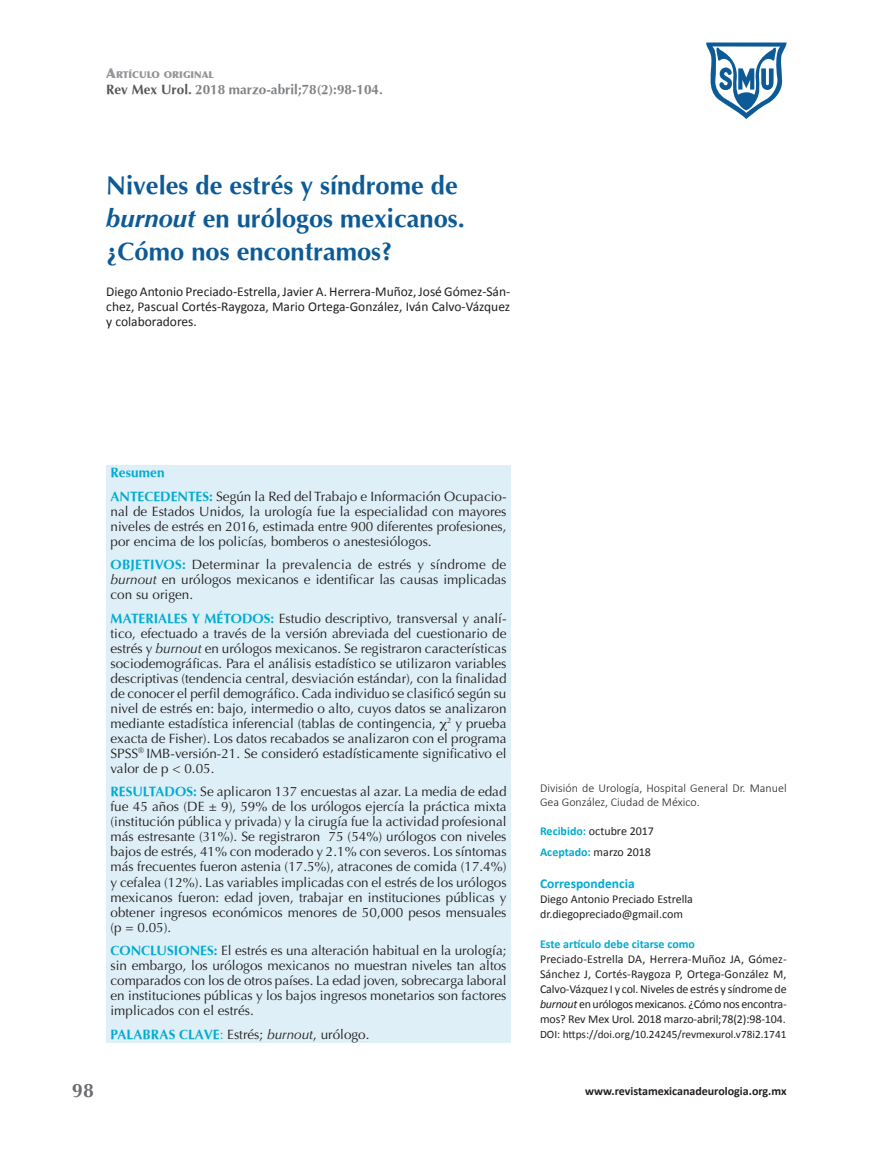
<style>
.page{position:relative;width:893px;height:1149px;background:#fff}
.page>*{position:absolute;margin:0;border:0;box-sizing:border-box;transform-origin:0 0}
.Título_principal{font:700 25.5px/33px "Optima";color:#0d5b96}
.t1{font:700 19.5px "Optima";color:#6c6d70}
.Resumen_ESPAÑOL{font:13.5px/15px "Optima";color:#231f20;text-align:justify}
.Autores{font:13.5px/15px "Calibri";color:#231f20;text-align:justify}
.Ginecol_Obstet_Mex{font:700 13.5px "Optima";color:#808285}
.Correspondencia{font:700 13.5px "Calibri";color:#00abd2}
.Resumen_TITULO{font:700 13.5px "Optima";letter-spacing:.01em;color:#00abd2}
.Correspondencia-2{font:12px/15px "Calibri";letter-spacing:-.01em;color:#231f20;text-align:justify}
.Adscripciones{font:300 12px/13.5px "Calibri";letter-spacing:.005em;color:#231f20}
.t2{font:700 12px "Calibri";color:#231f20}
.Correspondencia-3{font:700 12px "Calibri";color:#00abd2}
.Recibido-Aceptado{font:12px "Calibri";color:#231f20}
.Recibido-Aceptado-2{font:700 12px "Calibri";color:#00abd2}
.Correspondencia-4{font:11.25px "Calibri";color:#231f20}
.Sección{font:900 9.45px "Optima";color:#939598}
.s1{font-size:13.5px}
.s2{color:#57585a}
.s3{font-style:italic}
.s4{font-weight:700;color:#00abd2}
.s5{color:#00abd2}
.s6{font-weight:400;color:#231f20}
</style>
<div class="page">
<svg style="left:706px;top:42px;width:81px;height:77px"></svg>
<div style="left:106px;top:464px;width:405px;height:578px;background:#deeff7"></div>
<p class="Sección" style="left:106px;top:69px;width:109px"><span class="s1">A</span>RTÍCULO ORIGINAL</p>
<p class="Ginecol_Obstet_Mex" style="left:106px;top:81px;width:278px"><span class="s2">Rev Mex Urol.</span> 2018 marzo-abril;78(2):98-104.</p>
<p class="Título_principal" style="left:106px;top:169px;width:360px">Niveles de estrés y síndrome de <span class="s3">burnout</span> en urólogos mexicanos. ¿Cómo nos encontramos?</p>
<p class="Autores" style="left:106px;top:284px;width:405px">Diego Antonio Preciado-Estrella, Javier A. Herrera-Muñoz, José Gómez-Sán&shy;chez, Pascual Cortés-Raygoza, Mario Ortega-González, Iván Calvo-Vázquez y colaboradores.</p>
<p class="Resumen_TITULO" style="left:111px;top:464px;width:56px">Resumen</p>
<p class="Resumen_ESPAÑOL" style="left:111px;top:488px;width:397px"><span class="s4">ANTECEDENTES:</span> Según la Red del Trabajo e Información Ocupacio&shy;nal de Estados Unidos, la urología fue la especialidad con mayores niveles de estrés en 2016, estimada entre 900 diferentes profesiones, por encima de los policías, bomberos o anestesiólogos.</p>
<p class="Resumen_ESPAÑOL" style="left:111px;top:557px;width:397px"><span class="s4">OBJETIVOS:</span> Determinar la prevalencia de estrés y síndrome de <span class="s3">burnout</span> en urólogos mexicanos e identificar las causas implicadas con su origen.</p>
<p class="Resumen_ESPAÑOL" style="left:111px;top:610px;width:397px"><span class="s4">MATERIALES Y MÉTODOS:</span> Estudio descriptivo, transversal y analí&shy;tico, efectuado a través de la versión abreviada del cuestionario de estrés y <span class="s3">burnout</span> en urólogos mexicanos. Se registraron características sociodemográficas. Para el análisis estadístico se utilizaron variables descriptivas (tendencia central, desviación estándar), con la finalidad de conocer el perfil demográfico. Cada individuo se clasificó según su nivel de estrés en: bajo, intermedio o alto, cuyos datos se analizaron mediante estadística inferencial (tablas de contingencia, <sup>2</sup> y prueba exacta de Fisher). Los datos recabados se analizaron con el programa SPSS<sup>®</sup> IMB-versión-21. Se consideró estadísticamente significativo el valor de p &lt; 0.05.</p>
<p class="Resumen_ESPAÑOL" style="left:111px;top:784px;width:398px"><span class="s4">RESULTADOS:</span> Se aplicaron 137 encuestas al azar. La media de edad fue 45 años (DE ± 9), 59% de los urólogos ejercía la práctica mixta (institución pública y privada) y la cirugía fue la actividad profesional más estresante (31%). Se registraron 75 (54%) urólogos con niveles bajos de estrés, 41% con moderado y 2.1% con severos. Los síntomas más frecuentes fueron astenia (17.5%), atracones de comida (17.4%) y cefalea (12%). Las variables implicadas con el estrés de los urólogos mexicanos fueron: edad joven, trabajar en instituciones públicas y obtener ingresos económicos menores de 50,000 pesos mensuales (p = 0.05).</p>
<p class="Resumen_ESPAÑOL" style="left:111px;top:942px;width:397px"><span class="s4">CONCLUSIONES:</span> El estrés es una alteración habitual en la urología; sin embargo, los urólogos mexicanos no muestran niveles tan altos comparados con los de otros países. La edad joven, sobrecarga laboral en instituciones públicas y los bajos ingresos monetarios son factores implicados con el estrés.</p>
<p class="Resumen_ESPAÑOL" style="left:111px;top:1026px;width:260px"><span class="s4">PALABRAS CLAVE</span><span class="s5">:</span> Estrés; <span class="s3">burnout</span>, urólogo.</p>
<p class="Adscripciones" style="left:540px;top:780px;width:248px">División de Urología, Hospital General Dr. Manuel<br>Gea González, Ciudad de México.</p>
<p class="Recibido-Aceptado" style="left:540px;top:823px;width:115px"><span class="s4">Recibido:</span> octubre 2017</p>
<p class="Recibido-Aceptado-2" style="left:540px;top:844px;width:112px">Aceptado: <span class="s6">marzo 2018</span></p>
<p class="Correspondencia" style="left:540px;top:874px;width:96px">Correspondencia</p>
<p class="Correspondencia-2" style="left:540px;top:891px;width:154px">Diego Antonio Preciado Estrella</p>
<p class="Correspondencia-2" style="left:540px;top:906px;width:144px">dr.diegopreciado@gmail.com</p>
<p class="Correspondencia-3" style="left:540px;top:935px;width:156px">Este artículo debe citarse como</p>
<p class="Correspondencia-2" style="left:540px;top:951px;width:248px">Preciado-Estrella DA, Herrera-Muñoz JA, Gómez-Sánchez J, Cortés-Raygoza P, Ortega-González M, Calvo-Vázquez I y col. Niveles de estrés y síndrome de <span class="s3">burnout</span> en urólogos mexicanos. ¿Cómo nos encontra&shy;mos? Rev Mex Urol. 2018 marzo-abril;78(2):98-104.</p>
<p class="Correspondencia-4" style="left:540px;top:1026px;width:248px">DOI: https://doi.org/10.24245/revmexurol.v78i2.1741</p>
<h2 class="t1" style="left:72px;top:1079px;width:23px">98</h2>
<p class="t2" style="left:585px;top:1082px;width:203px">www.revistamexicanadeurologia.org.mx</p>
</div>
